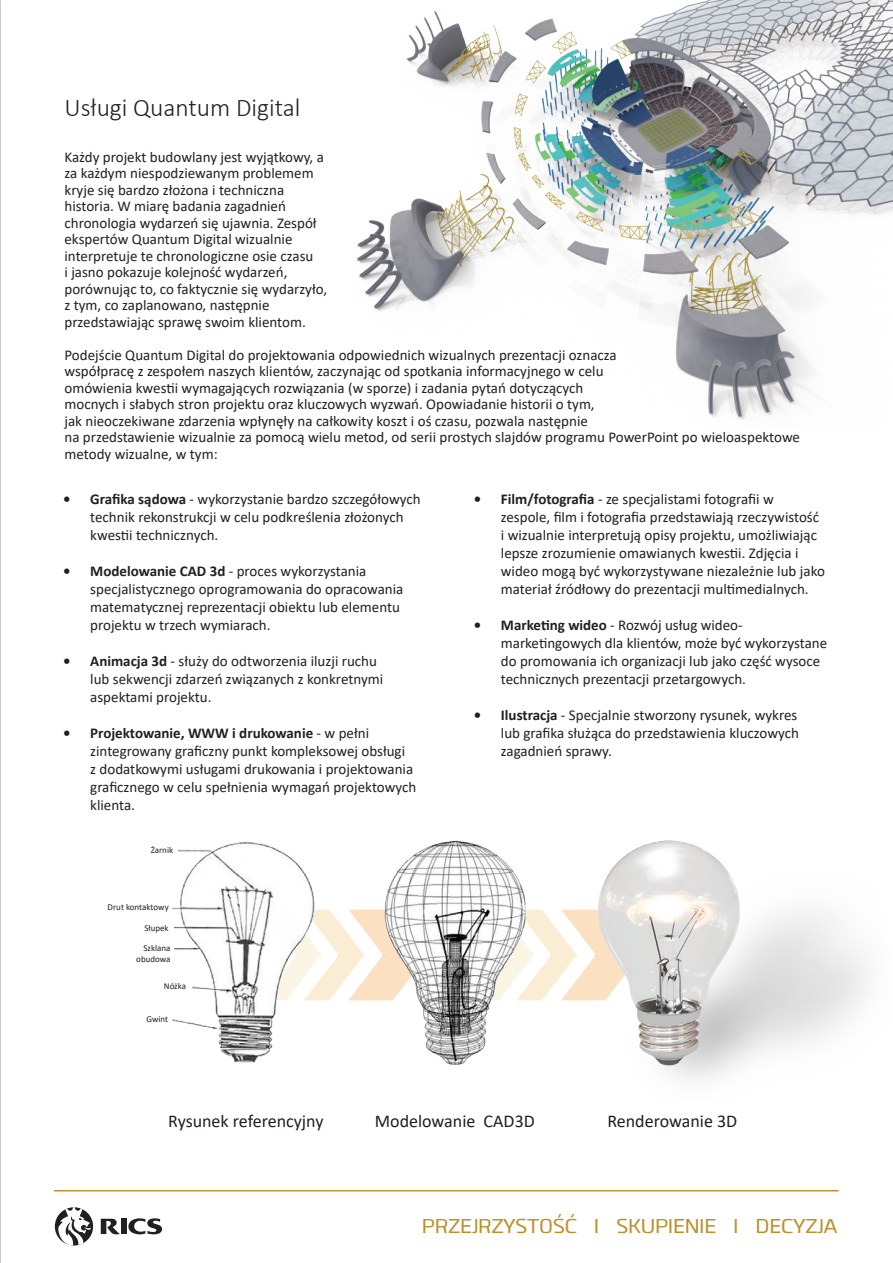
<style>
.page{position:relative;width:893px;height:1263px;background:#fff}
.page>*{position:absolute;margin:0;border:0;box-sizing:border-box;transform-origin:0 0}
.t1{font:300 25.5px "Calibri";color:#231f20}
.t2{font:21px "Clio XS Regular";letter-spacing:-.03em;color:#bc9129}
.t3{font:18px "Calibri";color:#231f20}
.t4{font:15px/18px "Calibri";color:#231f20}
.t5{font:9px/10.8px "Calibri";color:#231f20;text-align:right}
.s1{font-weight:700}
</style>
<div class="page">
<img style="left:356px;top:0;width:537px;height:420px">
<hr style="left:54px;top:1190px;width:784px;height:1px;background:#be932d">
<svg style="left:128px;top:1218px;width:34px;height:16px"></svg>
<div style="left:121px;top:1219px;width:6px;height:15px;background:#231f20"></div>
<svg style="left:101px;top:1219px;width:19px;height:15px"></svg>
<div style="left:55px;top:1207px;width:38px;height:38px;background:#231f20;border-radius:50%"></div>
<svg style="left:58px;top:1207px;width:33px;height:38px"></svg>
<img style="left:0;top:773px;width:868px;height:327px">
<svg style="left:122px;top:828px;width:70px;height:210px"></svg>
<h1 class="t1" style="left:65px;top:92px;width:237px">Usługi Quantum Digital</h1>
<p class="t4" style="left:65px;top:148px;width:264px;line-height:16.5px">Każdy projekt budowlany jest wyjątkowy, a za każdym niespodziewanym problemem kryje się bardzo złożona i techniczna historia. W miarę badania zagadnień chronologia wydarzeń się ujawnia. Zespół ekspertów Quantum Digital wizualnie interpretuje te chronologiczne osie czasu<br>i jasno pokazuje kolejność wydarzeń, porównując to, co faktycznie się wydarzyło, z tym, co zaplanowano, następnie przedstawiając sprawę swoim klientom.</p>
<p class="t4" style="left:65px;top:346px;width:737px;line-height:16.5px">Podejście Quantum Digital do projektowania odpowiednich wizualnych prezentacji oznacza<br>współpracę z zespołem naszych klientów, zaczynając od spotkania informacyjnego w celu<br>omówienia kwestii wymagających rozwiązania (w sporze) i zadania pytań dotyczących<br>mocnych i słabych stron projektu oraz kluczowych wyzwań. Opowiadanie historii o tym,<br>jak nieoczekiwane zdarzenia wpłynęły na całkowity koszt i oś czasu, pozwala następnie<br>na przedstawienie wizualnie za pomocą wielu metod, od serii prostych slajdów programu PowerPoint po wieloaspektowe metody wizualne, w tym:</p>
<p class="t4" style="left:90px;top:490px;width:332px;text-indent:-27px"><span class="s1">• Grafika sądowa</span> - wykorzystanie bardzo szczegółowych technik rekonstrukcji w celu podkreślenia złożonych kwestii technicznych.</p>
<p class="t4" style="left:90px;top:562px;width:315px;text-indent:-27px"><span class="s1">• Modelowanie CAD 3d</span> - proces wykorzystania specjalistycznego oprogramowania do opracowania matematycznej reprezentacji obiektu lub elementu projektu w trzech wymiarach.</p>
<p class="t4" style="left:90px;top:652px;width:294px;text-indent:-27px"><span class="s1">• Animacja 3d</span> - służy do odtworzenia iluzji ruchu lub sekwencji zdarzeń związanych z konkretnymi aspektami projektu.</p>
<p class="t4" style="left:90px;top:724px;width:328px;text-indent:-27px"><span class="s1">• Projektowanie, WWW i drukowanie</span> - w pełni zintegrowany graficzny punkt kompleksowej obsługi<br>z dodatkowymi usługami drukowania i projektowania graficznego w celu spełnienia wymagań projektowych klienta.</p>
<p class="t5" style="left:151px;top:844px;width:24px">Żarnik</p>
<p class="t5" style="left:108px;top:901px;width:63px">Drut kontaktowy</p>
<p class="t5" style="left:144px;top:922px;width:26px">Słupek</p>
<p class="t5" style="left:136px;top:942px;width:36px">Szklana obudowa</p>
<p class="t5" style="left:164px;top:981px;width:24px">Nóżka</p>
<p class="t5" style="left:147px;top:1013px;width:23px">Gwint</p>
<p class="t4" style="left:501px;top:490px;width:325px;text-indent:-27px"><span class="s1">• Film/fotografia</span> - ze specjalistami fotografii w zespole, film i fotografia przedstawiają rzeczywistość i wizualnie interpretują opisy projektu, umożliwiając lepsze zrozumienie omawianych kwestii. Zdjęcia i wideo mogą być wykorzystywane niezależnie lub jako materiał źródłowy do prezentacji multimedialnych.</p>
<p class="t4" style="left:501px;top:616px;width:328px;text-indent:-27px"><span class="s1">• Marketing wideo</span> - Rozwój usług wideo&shy;marketingowych dla klientów, może być wykorzystane do promowania ich organizacji lub jako część wysoce technicznych prezentacji przetargowych.</p>
<p class="t4" style="left:501px;top:706px;width:300px;text-align:justify;text-indent:-27px"><span class="s1">• Ilustracja</span> - Specjalnie stworzony rysunek, wykres lub grafika służąca do przedstawienia kluczowych zagadnień sprawy.</p>
<p class="t3" style="left:168px;top:1108px;width:157px">Rysunek referencyjny</p>
<p class="t3" style="left:375px;top:1108px;width:162px">Modelowanie CAD3D</p>
<p class="t3" style="left:607px;top:1108px;width:131px">Renderowanie 3D</p>
<h2 class="t2" style="left:422px;top:1213px;width:417px">PRZEJRZYSTOŚĆ I SKUPIENIE I DECYZJA</h2>
</div>
